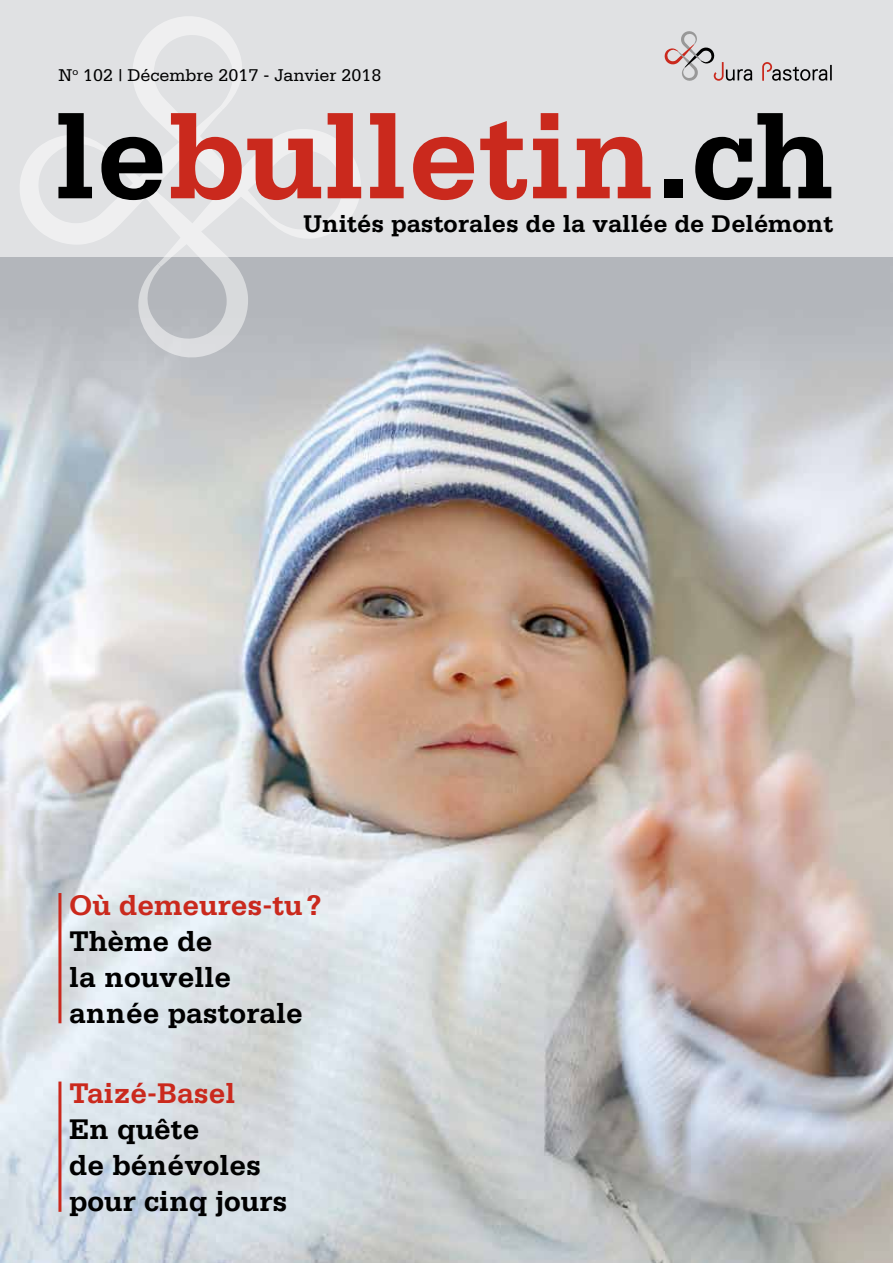
<style>
.page{position:relative;width:893px;height:1263px;background:#fff}
.page>*{position:absolute;margin:0;border:0;box-sizing:border-box;transform-origin:0 0}
.t1{font:700 127.5px "Serifa";color:#ca291d}
.t2{font:700 30px/36px "Serifa";color:#000}
.t3{font:700 30px "Serifa";color:#ca291d}
.t4{font:700 25.5px "Serifa";color:#000}
.t5{font:18px "Serifa";color:#000}
.s1{color:#000}
</style>
<div class="page">
<img style="left:0;top:257px;width:893px;height:1006px">
<div style="left:0;top:0;width:893px;height:257px;background:#e0e1e3"></div>
<svg style="left:18px;top:16px;width:344px;height:343px"></svg>
<hr style="left:58px;top:893px;width:3px;height:130px;background:#ca291d">
<hr style="left:58px;top:1081px;width:3px;height:131px;background:#ca291d">
<svg style="left:762px;top:62px;width:70px;height:19px"></svg>
<svg style="left:665px;top:31px;width:87px;height:50px"></svg>
<p class="t5" style="left:58px;top:65px;width:324px">N<sup>o</sup> 102 | Décembre 2017 - Janvier 2018</p>
<h1 class="t1" style="left:54px;top:82px;width:781px"><span class="s1">le</span>bulletin<span class="s1">.ch</span></h1>
<p class="t4" style="left:303px;top:209px;width:532px">Unités pastorales de la vallée de Delémont</p>
<p class="t3" style="left:69px;top:887px;width:254px">Où demeures-tu?</p>
<p class="t2" style="left:69px;top:922px;width:235px">Thème de<br>la nouvelle année pastorale</p>
<p class="t3" style="left:69px;top:1076px;width:168px">Taizé-Basel</p>
<p class="t2" style="left:69px;top:1111px;width:220px">En quête<br>de bénévoles pour cinq jours</p>
</div>
